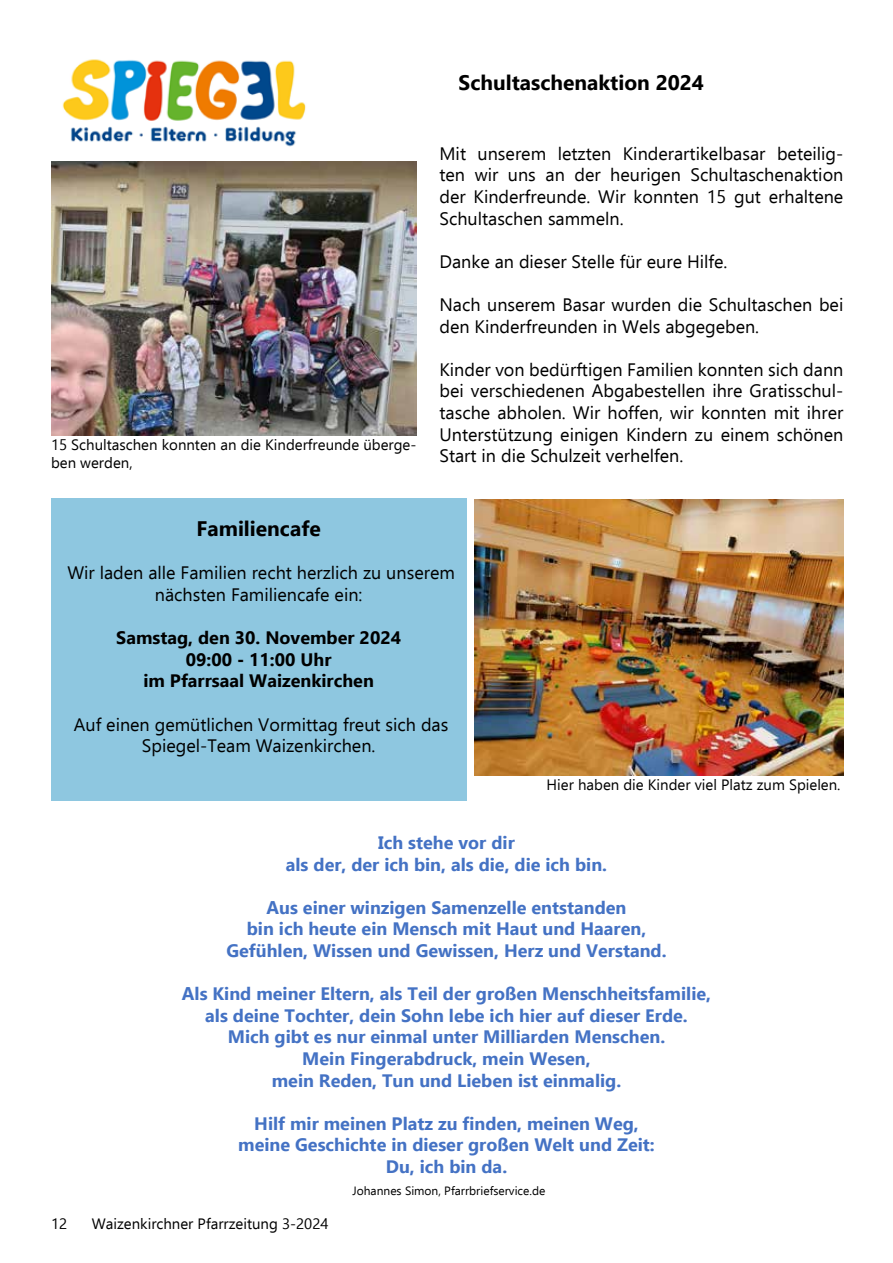
<style>
.page{position:relative;width:893px;height:1263px;background:#fff}
.page>*{position:absolute;margin:0;border:0;box-sizing:border-box;transform-origin:0 0}
.t1{font:700 21px "Ebrima";color:#000}
.t2{font:18px/21.6px "Ebrima";color:#000;text-align:justify}
.t3{font:700 18px/21.6px "Ebrima";color:#4472c4;text-align:center}
.t4{font:700 18px/21.6px "Ebrima";color:#000;text-align:center}
.t5{font:15px/18px "Ebrima";color:#000}
.t6{font:12px "Ebrima";color:#000}
</style>
<div class="page">
<img style="left:62px;top:59px;width:244px;height:88px">
<img style="left:51px;top:162px;width:366px;height:274px">
<img style="left:475px;top:499px;width:368px;height:276px">
<div style="left:51px;top:498px;width:415px;height:303px;background:#8ec7e0"></div>
<p class="t5" style="left:51px;top:435px;width:367px">15 Schultaschen konnten an die Kinderfreunde überge&shy;ben werden,</p>
<p class="t1" style="left:459px;top:66px;width:247px">Schultaschenaktion 2024</p>
<p class="t2" style="left:439px;top:142px;width:405px">Mit unserem letzten Kinderartikelbasar beteilig&shy;ten wir uns an der heurigen Schultaschenaktion der Kinderfreunde. Wir konnten 15 gut erhaltene Schultaschen sammeln.</p>
<p class="t2" style="left:439px;top:250px;width:289px">Danke an dieser Stelle für eure Hilfe.</p>
<p class="t2" style="left:439px;top:293px;width:405px">Nach unserem Basar wurden die Schultaschen bei den Kinderfreunden in Wels abgegeben.</p>
<p class="t2" style="left:439px;top:358px;width:405px">Kinder von bedürftigen Familien konnten sich dann bei verschiedenen Abgabestellen ihre Gratisschul&shy;tasche abholen. Wir hoffen, wir konnten mit ihrer Unterstützung einigen Kindern zu einem schönen Start in die Schulzeit verhelfen.</p>
<p class="t1" style="left:197px;top:512px;width:126px">Familiencafe</p>
<p class="t2" style="left:67px;top:562px;width:389px;text-align:center">Wir laden alle Familien recht herzlich zu unserem nächsten Familiencafe ein:</p>
<p class="t4" style="left:116px;top:626px;width:286px">Samstag, den 30. November 2024<br>09:00 - 11:00 Uhr<br>im Pfarrsaal Waizenkirchen</p>
<p class="t2" style="left:74px;top:713px;width:376px;text-align:center">Auf einen gemütlichen Vormittag freut sich das<br>Spiegel-Team Waizenkirchen.</p>
<p class="t5" style="left:547px;top:775px;width:295px">Hier haben die Kinder viel Platz zum Spielen.</p>
<p class="t3" style="left:286px;top:831px;width:323px">Ich stehe vor dir<br>als der, der ich bin, als die, die ich bin.</p>
<p class="t3" style="left:226px;top:895px;width:442px">Aus einer winzigen Samenzelle entstanden<br>bin ich heute ein Mensch mit Haut und Haaren,<br>Gefühlen, Wissen und Gewissen, Herz und Verstand.</p>
<p class="t3" style="left:182px;top:982px;width:531px">Als Kind meiner Eltern, als Teil der großen Menschheitsfamilie, als deine Tochter, dein Sohn lebe ich hier auf dieser Erde.<br>Mich gibt es nur einmal unter Milliarden Menschen.<br>Mein Fingerabdruck, mein Wesen,<br>mein Reden, Tun und Lieben ist einmalig.</p>
<p class="t3" style="left:238px;top:1111px;width:418px">Hilf mir meinen Platz zu finden, meinen Weg, meine Geschichte in dieser großen Welt und Zeit:<br>Du, ich bin da.</p>
<p class="t6" style="left:353px;top:1181px;width:194px">Johannes Simon, Pfarrbriefservice.de</p>
<p class="t5" style="left:51px;top:1214px;width:18px">12</p>
<p class="t5" style="left:92px;top:1214px;width:238px">Waizenkirchner Pfarrzeitung 3-2024</p>
</div>
